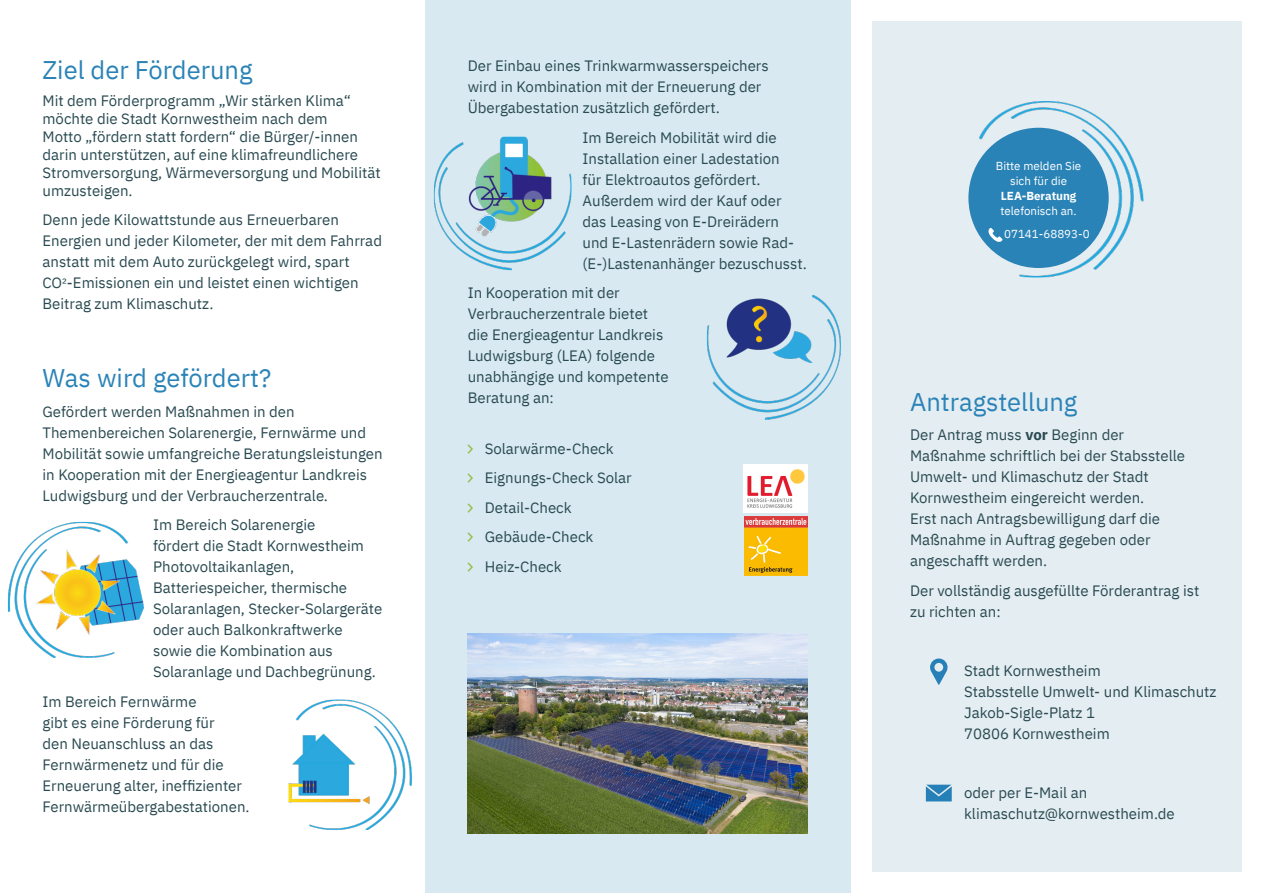
<style>
.page{position:relative;width:1263px;height:893px;background:#fff}
.page>*{position:absolute;margin:0;border:0;box-sizing:border-box;transform-origin:0 0}
.Überschrift_L{font:25.5px "IBM Plex Sans";color:#2a83b7}
.Fließtext_M{font:15px/21px "IBM Plex Sans";color:#294a51}
.Überschrift_L-2{font:15px/18px "IBM Plex Sans";color:#294a51}
.Fließtext_S{font:11.55px/15px "IBM Plex Sans";color:#fff;text-align:center}
.s1{font-size:13.5px}
.s2{font-weight:700}
</style>
<div class="page">
<div style="left:425px;top:0;width:425px;height:893px;background:#d8e9f1"></div>
<div style="left:872px;top:21px;width:370px;height:851px;background:#e4edf2"></div>
<svg style="left:930px;top:658px;width:18px;height:27px"></svg>
<img style="left:468px;top:634px;width:340px;height:199px">
<img style="left:7px;top:521px;width:137px;height:137px">
<img style="left:288px;top:699px;width:124px;height:131px">
<svg style="left:926px;top:785px;width:26px;height:16px"></svg>
<img style="left:433px;top:136px;width:139px;height:135px">
<img style="left:744px;top:465px;width:64px;height:48px">
<img style="left:744px;top:517px;width:64px;height:58px">
<img style="left:706px;top:295px;width:135px;height:125px">
<img style="left:970px;top:101px;width:174px;height:177px">
<div style="left:968px;top:128px;width:141px;height:140px;background:#2a83b7;border-radius:50%"></div>
<svg style="left:988px;top:228px;width:14px;height:14px"></svg>
<p class="Überschrift_L" style="left:43px;top:51px;width:211px">Ziel der Förderung</p>
<p class="Überschrift_L-2" style="left:43px;top:90px;width:340px">Mit dem Förderprogramm „Wir stärken Klima“ möchte die Stadt Kornwestheim nach dem<br>Motto „fördern statt fordern“ die Bürger/-innen darin unterstützen, auf eine klimafreundlichere Stromversorgung, Wärmeversorgung und Mobilität umzusteigen.</p>
<p class="Fließtext_M" style="left:43px;top:208px;width:341px">Denn jede Kilowattstunde aus Erneuerbaren Energien und jeder Kilometer, der mit dem Fahrrad anstatt mit dem Auto zurückgelegt wird, spart CO<span class="s1">²</span>-Emissionen ein und leistet einen wichtigen Beitrag zum Klimaschutz.</p>
<p class="Überschrift_L" style="left:43px;top:358px;width:230px">Was wird gefördert?</p>
<p class="Fließtext_M" style="left:43px;top:399px;width:342px">Gefördert werden Maßnahmen in den Themenbereichen Solarenergie, Fernwärme und Mobilität sowie umfangreiche Beratungsleistungen in Kooperation mit der Energieagentur Landkreis Ludwigsburg und der Verbraucherzentrale.</p>
<p class="Fließtext_M" style="left:153px;top:513px;width:231px">Im Bereich Solarenergie<br>fördert die Stadt Kornwestheim<br>Photovoltaikanlagen,<br>Batteriespeicher, thermische<br>Solaranlagen, Stecker-Solargeräte oder auch Balkonkraftwerke sowie die Kombination aus<br>Solaranlage und Dachbegrünung.</p>
<p class="Fließtext_M" style="left:43px;top:689px;width:209px">Im Bereich Fernwärme<br>gibt es eine Förderung für<br>den Neuanschluss an das<br>Fernwärmenetz und für die<br>Erneuerung alter, ineffizienter<br>Fernwärmeübergabestationen.</p>
<p class="Fließtext_M" style="left:468px;top:54px;width:302px">Der Einbau eines Trinkwarmwasserspeichers wird in Kombination mit der Erneuerung der<br>Übergabestation zusätzlich gefördert.</p>
<p class="Fließtext_M" style="left:583px;top:126px;width:226px">Im Bereich Mobilität wird die<br>Installation einer Ladestation<br>für Elektroautos gefördert.<br>Außerdem wird der Kauf oder das Leasing von E-Dreirädern und E-Lastenrädern sowie Rad-(E-)Lastenanhänger bezuschusst.</p>
<p class="Fließtext_M" style="left:468px;top:281px;width:202px">In Kooperation mit der<br>Verbraucherzentrale bietet die Energieagentur Landkreis<br>Ludwigsburg (LEA) folgende unabhängige und kompetente<br>Beratung an:</p>
<p class="Überschrift_L-2" style="left:485px;top:438px;width:130px">Solarwärme-Check</p>
<p class="Überschrift_L-2" style="left:485px;top:468px;width:149px">Eignungs-Check Solar</p>
<p class="Überschrift_L-2" style="left:485px;top:497px;width:88px">Detail-Check</p>
<p class="Überschrift_L-2" style="left:485px;top:527px;width:110px">Gebäude-Check</p>
<p class="Überschrift_L-2" style="left:485px;top:556px;width:78px">Heiz-Check</p>
<p class="Fließtext_S" style="left:996px;top:157px;width:87px">Bitte melden Sie sich für die<br><span class="s2">LEA-Beratung </span>telefonisch an.</p>
<p class="Fließtext_S" style="left:1004px;top:226px;width:87px">07141-68893-0</p>
<p class="Überschrift_L" style="left:910px;top:382px;width:169px">Antragstellung</p>
<p class="Fließtext_M" style="left:910px;top:423px;width:276px">Der Antrag muss <span class="s2">vor</span> Beginn der Maßnahme schriftlich bei der Stabsstelle Umwelt- und Klimaschutz der Stadt Kornwestheim eingereicht werden.<br>Erst nach Antragsbewilligung darf die Maßnahme in Auftrag gegeben oder angeschafft werden.</p>
<p class="Fließtext_M" style="left:910px;top:578px;width:291px">Der vollständig ausgefüllte Förderantrag ist zu richten an:</p>
<p class="Fließtext_M" style="left:964px;top:659px;width:254px">Stadt Kornwestheim<br>Stabsstelle Umwelt- und Klimaschutz<br>Jakob-Sigle-Platz 1<br>70806 Kornwestheim</p>
<p class="Fließtext_M" style="left:964px;top:781px;width:212px">oder per E-Mail an klimaschutz@kornwestheim.de</p>
</div>
